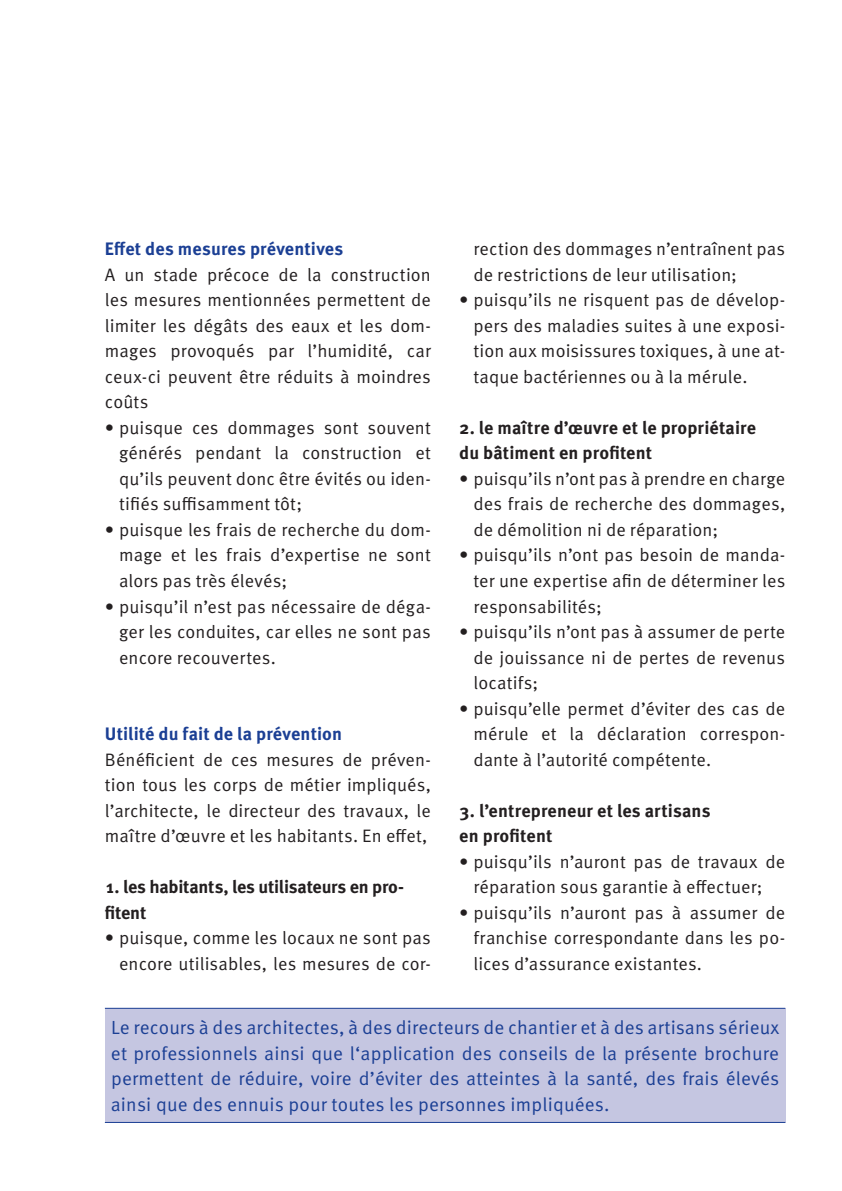
<style>
.page{position:relative;width:842px;height:1191px;background:#fff}
.page>*{position:absolute;margin:0;border:0;box-sizing:border-box;transform-origin:0 0}
._00_Text_Box{font:19px/25.8px "Meta OT Norm";letter-spacing:.01em;color:#1b3f94;text-align:justify}
.Lauftext_Einzug_Fran{font:18px/25.6px "Meta OT Norm";letter-spacing:.005em;color:#231f20;text-align:justify}
.Lauftext_Französisch{font:18px/25.6px "Meta OT Norm";letter-spacing:.01em;color:#231f20;text-align:justify}
.Lauftext_Französisch-2{font:700 18px/25.6px "Meta OT";letter-spacing:.005em;color:#231f20}
.Untertitel{font:700 18px "Meta OT";letter-spacing:.005em;color:#1b3f94}
.Lauftext_Französisch-3{font:700 18px/25.6px "Meta OT";letter-spacing:-.015em;color:#231f20}
</style>
<div class="page">
<div style="left:105px;top:1008px;width:680px;height:114px;background:#c5c6e1"></div>
<hr style="left:105px;top:1007px;width:680px;height:1px;background:#1b3f94">
<hr style="left:105px;top:1122px;width:680px;height:1px;background:#1b3f94">
<p class="Untertitel" style="left:105px;top:238px;width:240px">Effet des mesures préventives</p>
<p class="Lauftext_Französisch" style="left:105px;top:262px;width:328px">A un stade précoce de la construction les mesures mentionnées permettent de limiter les dégâts des eaux et les dom&shy;mages provoqués par l’humidité, car ceux-ci peuvent être réduits à moindres coûts</p>
<p class="Lauftext_Einzug_Fran" style="left:119px;top:415px;width:313px;text-indent:-14px">• puisque ces dommages sont souvent générés pendant la construction et qu’ils peuvent donc être évités ou iden&shy;tifiés suffisamment tôt;</p>
<p class="Lauftext_Einzug_Fran" style="left:119px;top:517px;width:313px;text-indent:-14px">• puisque les frais de recherche du dom&shy;mage et les frais d’expertise ne sont alors pas très élevés;</p>
<p class="Lauftext_Einzug_Fran" style="left:119px;top:594px;width:313px;text-indent:-14px">• puisqu’il n’est pas nécessaire de déga&shy;ger les conduites, car elles ne sont pas encore recouvertes.</p>
<p class="Untertitel" style="left:105px;top:723px;width:239px">Utilité du fait de la prévention</p>
<p class="Lauftext_Französisch" style="left:105px;top:747px;width:328px">Bénéficient de ces mesures de préven&shy;tion tous les corps de métier impliqués, l’architecte, le directeur des travaux, le maître d’œuvre et les habitants. En effet,</p>
<p class="Lauftext_Französisch-3" style="left:105px;top:874px;width:301px">1. les habitants, les utilisateurs en pro&shy;fitent</p>
<p class="Lauftext_Einzug_Fran" style="left:105px;top:925px;width:327px;text-align:right">• puisque, comme les locaux ne sont pas encore utilisables, les mesures de cor-</p>
<p class="Lauftext_Einzug_Fran" style="left:473px;top:237px;width:313px">rection des dommages n’entraînent pas de restrictions de leur utilisation;</p>
<p class="Lauftext_Einzug_Fran" style="left:473px;top:288px;width:313px;text-indent:-14px">• puisqu’ils ne risquent pas de dévelop&shy;pers des maladies suites à une exposi&shy;tion aux moisissures toxiques, à une at&shy;taque bactériennes ou à la mérule.</p>
<p class="Lauftext_Französisch-2" style="left:459px;top:415px;width:298px">2. le maître d’œuvre et le propriétaire du bâtiment en profitent</p>
<p class="Lauftext_Einzug_Fran" style="left:473px;top:466px;width:313px;text-indent:-14px">• puisqu’ils n’ont pas à prendre en charge des frais de recherche des dommages, de démolition ni de réparation;</p>
<p class="Lauftext_Einzug_Fran" style="left:473px;top:543px;width:313px;text-indent:-14px">• puisqu’ils n’ont pas besoin de manda&shy;ter une expertise afin de déterminer les responsabilités;</p>
<p class="Lauftext_Einzug_Fran" style="left:473px;top:619px;width:313px;text-indent:-14px">• puisqu’ils n’ont pas à assumer de perte de jouissance ni de pertes de revenus locatifs;</p>
<p class="Lauftext_Einzug_Fran" style="left:473px;top:696px;width:313px;text-indent:-14px">• puisqu’elle permet d’éviter des cas de mérule et la déclaration correspon&shy;dante à l’autorité compétente.</p>
<p class="Lauftext_Französisch-2" style="left:459px;top:798px;width:253px">3. l’entrepreneur et les artisans en profitent</p>
<p class="Lauftext_Einzug_Fran" style="left:459px;top:849px;width:327px;text-align:center">• puisqu’ils n’auront pas de travaux de réparation sous garantie à effectuer;</p>
<p class="Lauftext_Einzug_Fran" style="left:473px;top:900px;width:313px;text-indent:-14px">• puisqu’ils n’auront pas à assumer de franchise correspondante dans les po&shy;lices d’assurance existantes.</p>
<p class="_00_Text_Box" style="left:111px;top:1014px;width:670px">Le recours à des architectes, à des directeurs de chantier et à des artisans sérieux et professionnels ainsi que l‘application des conseils de la présente brochure permettent de réduire, voire d’éviter des atteintes à la santé, des frais élevés ainsi que des ennuis pour toutes les personnes impliquées.</p>
</div>
